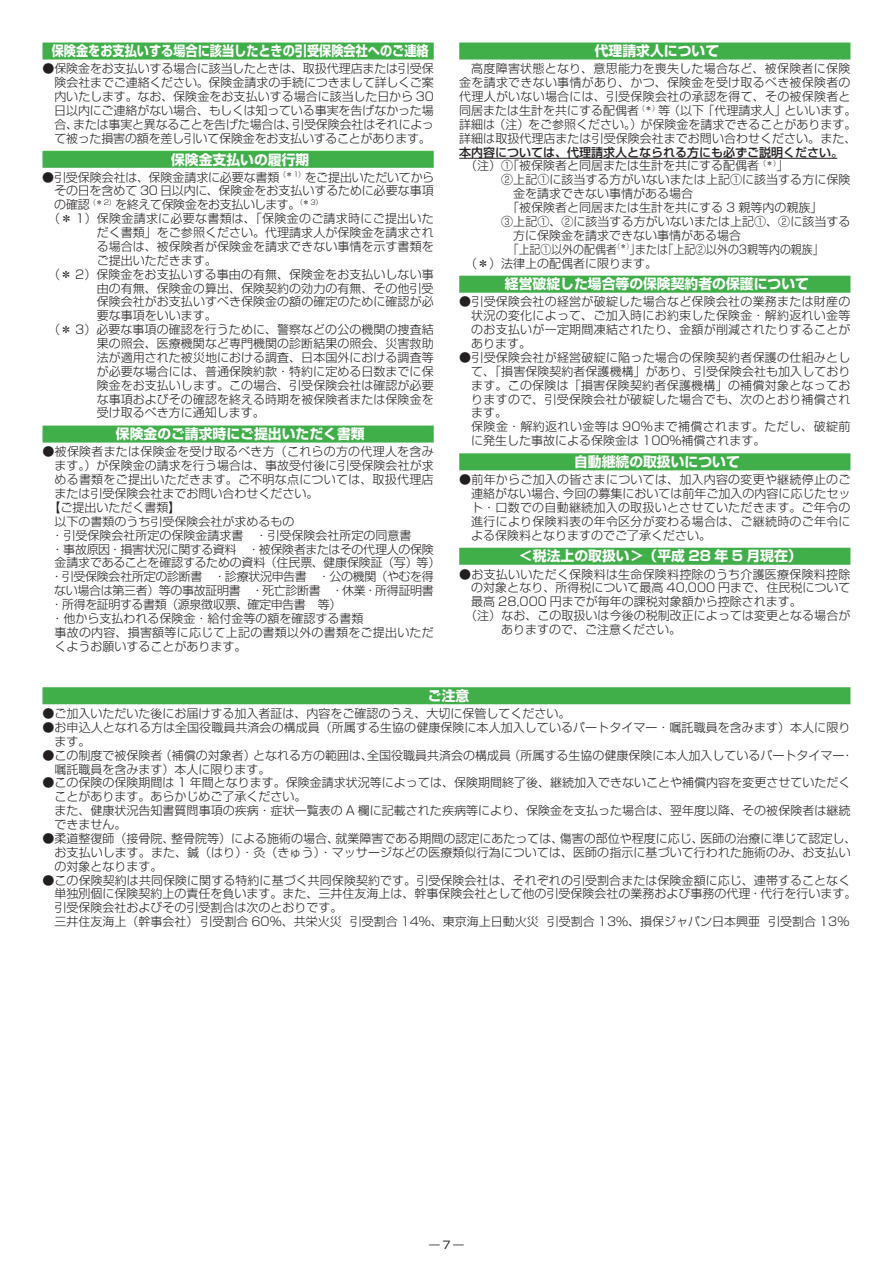
<style>
.page{position:relative;width:893px;height:1263px;background:#fff}
.page>*{position:absolute;margin:0;border:0;box-sizing:border-box;transform-origin:0 0}
.t1{font:700 13.8px "Shin Go Pr 6 N";color:#fff}
.t2{font:700 13.8px "Shin Go Pr 6 N";color:#fff;scale:.88 1}
.t3{font:300 12px/13.8px "Shin Go Pr 6 N";color:#231f20}
.t4{font:300 12px/13.8px "Shin Go Pr 6 N";letter-spacing:.02em;color:#231f20;text-align:center}
.t5{font:300 12px "Shin Go Pr 6 N";letter-spacing:-.03em;color:#231f20}
.t6{font:300 12px "Shin Go Pr 6 N";letter-spacing:-.025em;color:#231f20}
.t7{font:500 12px/13.8px "Shin Go Pr 6 N";color:#231f20}
.t8{font:300 12px "Shin Go Pr 6 N";letter-spacing:.025em;color:#231f20}
.t9{font:300 12px "Shin Go Pr 6 N";color:#231f20;scale:.91 1}
.t10{font:300 11.7px "Shin Go Pr 6 N";color:#231f20}
.t11{font:10.65px "Shin Go Pr 6 N";color:#231f20}
.s1{font-weight:300}
</style>
<div class="page">
<div style="left:43px;top:43px;width:391px;height:17px;background:#40ae49"></div>
<div style="left:43px;top:151px;width:391px;height:17px;background:#40ae49"></div>
<div style="left:43px;top:426px;width:391px;height:17px;background:#40ae49"></div>
<div style="left:459px;top:43px;width:391px;height:17px;background:#40ae49"></div>
<hr style="left:459px;top:158px;width:378px;height:1px;background:#231f20">
<div style="left:459px;top:276px;width:391px;height:17px;background:#40ae49"></div>
<div style="left:459px;top:453px;width:391px;height:17px;background:#40ae49"></div>
<div style="left:459px;top:548px;width:391px;height:17px;background:#40ae49"></div>
<div style="left:43px;top:687px;width:807px;height:17px;background:#40ae49"></div>
<p class="t2" style="left:52px;top:40px;width:430px">保険金をお支払いする場合に該当したときの引受保険会社へのご連絡</p>
<p class="t3" style="left:54px;top:61px;width:381px;text-align:justify;text-indent:-12px">●保険金をお支払いする場合に該当したときは、取扱代理店または引受保険会社までご連絡ください。保険金請求の手続につきまして詳しくご案内いたします。なお、保険金をお支払いする場合に該当した日から 30日以内にご連絡がない場合、もしくは知っている事実を告げなかった場合、または事実と異なることを告げた場合は、引受保険会社はそれによって被った損害の額を差し引いて保険金をお支払いすることがあります。</p>
<p class="t1" style="left:171px;top:148px;width:140px">保険金支払いの履行期</p>
<p class="t3" style="left:42px;top:169px;width:393px">●引受保険会社は、保険金請求に必要な書類<sup>（＊1）</sup>をご提出いただいてから</p>
<p class="t3" style="left:54px;top:183px;width:381px">その日を含めて 30 日以内に、保険金をお支払いするために必要な事項</p>
<p class="t5" style="left:54px;top:195px;width:270px">の確認<sup>（＊</sup> <sup>2）</sup>を終えて保険金をお支払いします。<sup>（＊</sup> <sup>3）</sup></p>
<p class="t8" style="left:48px;top:209px;width:387px">（＊ 1）保険金請求に必要な書類は、「保険金のご請求時にご提出いた</p>
<p class="t3" style="left:97px;top:225px;width:338px">だく書類」をご参照ください。代理請求人が保険金を請求され</p>
<p class="t3" style="left:97px;top:238px;width:338px">る場合は、被保険者が保険金を請求できない事情を示す書類を</p>
<p class="t3" style="left:97px;top:252px;width:121px">ご提出いただきます。</p>
<p class="t3" style="left:48px;top:266px;width:387px">（＊ 2）保険金をお支払いする事由の有無、保険金をお支払いしない事</p>
<p class="t3" style="left:97px;top:280px;width:338px">由の有無、保険金の算出、保険契約の効力の有無、その他引受</p>
<p class="t3" style="left:97px;top:294px;width:338px">保険会社がお支払いすべき保険金の額の確定のために確認が必</p>
<p class="t3" style="left:97px;top:308px;width:121px">要な事項をいいます。</p>
<p class="t3" style="left:48px;top:322px;width:387px">（＊ 3）必要な事項の確認を行うために、警察などの公の機関の捜査結</p>
<p class="t3" style="left:97px;top:336px;width:338px">果の照会、医療機関など専門機関の診断結果の照会、災害救助</p>
<p class="t3" style="left:97px;top:349px;width:338px">法が適用された被災地における調査、日本国外における調査等</p>
<p class="t3" style="left:97px;top:363px;width:338px">が必要な場合には、普通保険約款・特約に定める日数までに保</p>
<p class="t3" style="left:97px;top:377px;width:338px">険金をお支払いします。この場合、引受保険会社は確認が必要</p>
<p class="t3" style="left:97px;top:391px;width:338px">な事項およびその確認を終える時期を被保険者または保険金を</p>
<p class="t3" style="left:97px;top:405px;width:169px">受け取るべき方に通知します。</p>
<p class="t1" style="left:116px;top:423px;width:250px">保険金のご請求時にご提出いただく書類</p>
<p class="t4" style="left:43px;top:444px;width:393px">●被保険者または保険金を受け取るべき方（これらの方の代理人を含み</p>
<p class="t3" style="left:55px;top:458px;width:381px">ます。）が保険金の請求を行う場合は、事故受付後に引受保険会社が求</p>
<p class="t4" style="left:55px;top:472px;width:381px">める書類をご提出いただきます。ご不明な点については、取扱代理店</p>
<p class="t3" style="left:55px;top:485px;width:266px">または引受保険会社までお問い合わせください。</p>
<p class="t3" style="left:49px;top:499px;width:134px">【ご提出いただく書類】</p>
<p class="t10" style="left:55px;top:511px;width:242px">以下の書類のうち引受保険会社が求めるもの</p>
<p class="t3" style="left:52px;top:527px;width:362px">・引受保険会社所定の保険金請求書　・引受保険会社所定の同意書</p>
<p class="t5" style="left:52px;top:539px;width:384px">・事故原因・損害状況に関する資料　・被保険者またはその代理人の保険</p>
<p class="t3" style="left:54px;top:555px;width:387px">金請求であることを確認するための資料（住民票、健康保険証（写）等）</p>
<p class="t6" style="left:51px;top:567px;width:385px">・引受保険会社所定の診断書　・診療状況申告書　・公の機関（やむを得</p>
<p class="t6" style="left:54px;top:581px;width:381px">ない場合は第三者）等の事故証明書　・死亡診断書　・休業・所得証明書</p>
<p class="t5" style="left:51px;top:595px;width:292px">・所得を証明する書類（源泉徴収票、確定申告書　等）</p>
<p class="t3" style="left:52px;top:610px;width:314px">・他から支払われる保険金・給付金等の額を確認する書類</p>
<p class="t4" style="left:55px;top:624px;width:381px">事故の内容、損害額等に応じて上記の書類以外の書類をご提出いただ</p>
<p class="t3" style="left:55px;top:638px;width:193px">くようお願いすることがあります。</p>
<p class="t1" style="left:595px;top:40px;width:126px">代理請求人について</p>
<p class="t4" style="left:459px;top:61px;width:399px">高度障害状態となり、意思能力を喪失した場合など、被保険者に保険<br>金を請求できない事情があり、かつ、保険金を受け取るべき被保険者の代理人がいない場合には、引受保険会社の承認を得て、その被保険者と同居または生計を共にする配偶者<sup>（＊）</sup>等（以下「代理請求人」といいます。詳細は（注）をご参照ください。）が保険金を請求できることがあります。詳細は取扱代理店または引受保険会社までお問い合わせください。また、</p>
<p class="t7" style="left:465px;top:144px;width:379px;text-indent:-6px">本内容については、代理請求人となられる方にも必ずご説明ください。<span class="s1">（注）①「被保険者と同居または生計を共にする配偶者</span><sup>（＊）</sup><span class="s1">」</span></p>
<p class="t3" style="left:501px;top:172px;width:351px">②上記①に該当する方がいないまたは上記①に該当する方に保険</p>
<p class="t3" style="left:513px;top:186px;width:181px">金を請求できない事情がある場合</p>
<p class="t3" style="left:507px;top:200px;width:317px">「被保険者と同居または生計を共にする 3 親等内の親族」</p>
<p class="t3" style="left:501px;top:213px;width:351px">③上記①、②に該当する方がいないまたは上記①、②に該当する</p>
<p class="t3" style="left:513px;top:227px;width:229px">方に保険金を請求できない事情がある場合</p>
<p class="t9" style="left:508px;top:239px;width:349px">「上記①以外の配偶者<sup>（＊）</sup>」または「上記②以外の3親等内の親族」</p>
<p class="t3" style="left:465px;top:255px;width:193px">（＊）法律上の配偶者に限ります。</p>
<p class="t1" style="left:505px;top:273px;width:306px">経営破綻した場合等の保険契約者の保護について</p>
<p class="t3" style="left:471px;top:294px;width:381px;text-align:justify;text-indent:-12px">●引受保険会社の経営が破綻した場合など保険会社の業務または財産の状況の変化によって、ご加入時にお約束した保険金・解約返れい金等のお支払いが一定期間凍結されたり、金額が削減されたりすることがあります。</p>
<p class="t4" style="left:471px;top:349px;width:381px;text-align:left;text-indent:-12px">●引受保険会社が経営破綻に陥った場合の保険契約者保護の仕組みとして、「損害保険契約者保護機構」があり、引受保険会社も加入しております。この保険は「損害保険契約者保護機構」の補償対象となっておりますので、引受保険会社が破綻した場合でも、次のとおり補償されます。<br>保険金・解約返れい金等は 90％まで補償されます。ただし、破綻前に発生した事故による保険金は 100％補償されます。</p>
<p class="t1" style="left:574px;top:451px;width:167px">自動継続の取扱いについて</p>
<p class="t3" style="left:471px;top:472px;width:381px;text-align:justify;text-indent:-12px">●前年からご加入の皆さまについては、加入内容の変更や継続停止のご連絡がない場合、今回の募集においては前年ご加入の内容に応じたセット・口数での自動継続加入の取扱いとさせていただきます。ご年令の進行により保険料表の年令区分が変わる場合は、ご継続時のご年令による保険料となりますのでご了承ください。</p>
<p class="t1" style="left:519px;top:545px;width:284px">＜税法上の取扱い＞（平成 28 年 5 月現在）</p>
<p class="t4" style="left:459px;top:566px;width:393px">●お支払いいただく保険料は生命保険料控除のうち介護医療保険料控除</p>
<p class="t3" style="left:471px;top:580px;width:381px">の対象となり、所得税について最高 40,000 円まで、住民税について</p>
<p class="t3" style="left:471px;top:594px;width:332px">最高 28,000 円までが毎年の課税対象額から控除されます。</p>
<p class="t3" style="left:465px;top:608px;width:387px">（注）なお、この取扱いは今後の税制改正によっては変更となる場合が</p>
<p class="t3" style="left:501px;top:621px;width:181px">ありますので、ご注意ください。</p>
<p class="t1" style="left:428px;top:685px;width:43px">ご注意</p>
<p class="t3" style="left:43px;top:705px;width:530px">●ご加入いただいた後にお届けする加入者証は、内容をご確認のうえ、大切に保管してください。</p>
<p class="t3" style="left:55px;top:719px;width:797px;text-indent:-12px">●お申込人となれる方は全国役職員共済会の構成員（所属する生協の健康保険に本人加入しているパートタイマー・嘱託職員を含みます）本人に限ります。</p>
<p class="t3" style="left:55px;top:747px;width:800px;text-indent:-12px">●この制度で被保険者（補償の対象者）となれる方の範囲は、全国役職員共済会の構成員（所属する生協の健康保険に本人加入しているパートタイマー・嘱託職員を含みます）本人に限ります。</p>
<p class="t3" style="left:55px;top:775px;width:797px;text-indent:-12px">●この保険の保険期間は 1 年間となります。保険金請求状況等によっては、保険期間終了後、継続加入できないことや補償内容を変更させていただくことがあります。あらかじめご了承ください。<br>また、健康状況告知書質問事項の疾病・症状一覧表の A 欄に記載された疾病等により、保険金を支払った場合は、翌年度以降、その被保険者は継続できません。</p>
<p class="t3" style="left:55px;top:830px;width:803px;text-indent:-12px">●柔道整復師（接骨院、整骨院等）による施術の場合、就業障害である期間の認定にあたっては、傷害の部位や程度に応じ、医師の治療に準じて認定し、お支払いします。また、鍼（はり）・灸（きゅう）・マッサージなどの医療類似行為については、医師の指示に基づいて行われた施術のみ、お支払いの対象となります。</p>
<p class="t3" style="left:55px;top:872px;width:803px;text-indent:-12px">●この保険契約は共同保険に関する特約に基づく共同保険契約です。引受保険会社は、それぞれの引受割合または保険金額に応じ、連帯することなく単独別個に保険契約上の責任を負います。また、三井住友海上は、幹事保険会社として他の引受保険会社の業務および事務の代理・代行を行います。引受保険会社およびその引受割合は次のとおりです。<br>三井住友海上（幹事会社） 引受割合 60％、共栄火災 引受割合 14％、東京海上日動火災 引受割合 13％、損保ジャパン日本興亜 引受割合 13％</p>
<p class="t11" style="left:429px;top:1236px;width:36px">―7―</p>
</div>
